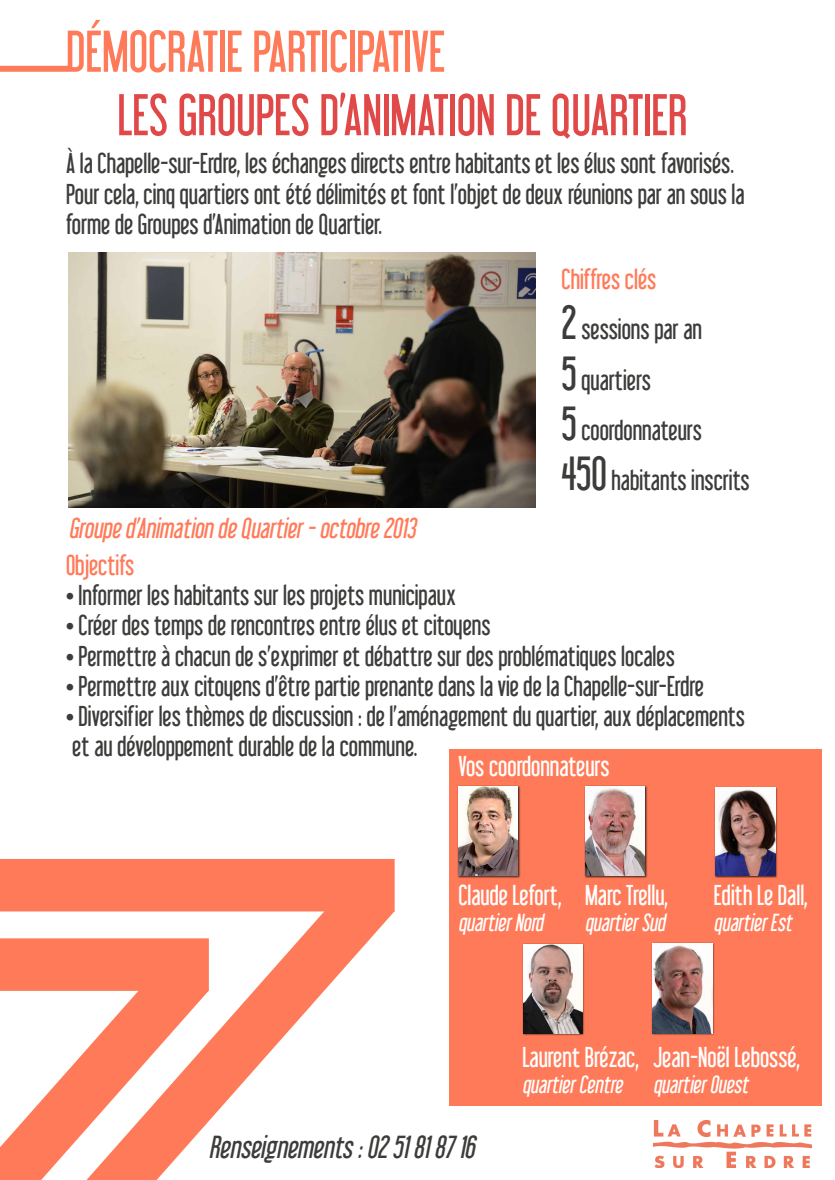
<style>
.page{position:relative;width:835px;height:1180px;background:#fff}
.page>*{position:absolute;margin:0;border:0;box-sizing:border-box;transform-origin:0 0}
.t1{font:52.5px "Libel Suit";color:#e14949}
.t2{font:52.5px "Libel Suit";color:#ff7a58}
.t3{font:italic 28px "Libel Suit";color:#3c3c3b}
.t4{font:25.2px/50.4px "Libel Suit";color:#3c3c3b}
.t5{font:25.2px "Libel Suit";color:#fff}
.t6{font:italic 25.2px "Libel Suit";color:#ff7a58}
.t7{font:25.2px "Libel Suit";color:#ff7a58}
.t8{font:italic 21.7px "Libel Suit";color:#fff}
.s1{color:#ff7a58}
.s2{font-size:42px}
</style>
<div class="page">
<div style="left:449px;top:749px;width:372px;height:356px;background:#ff7a58"></div>
<div style="left:0;top:66px;width:68px;height:6px;background:#ff7a58"></div>
<img style="left:653px;top:1120px;width:158px;height:47px">
<div style="left:457px;top:785px;width:63px;height:93px;background:#000;opacity:.75"></div>
<img style="left:458px;top:786px;width:60px;height:89px">
<div style="left:714px;top:786px;width:63px;height:92px;background:#000;opacity:.75"></div>
<img style="left:715px;top:787px;width:59px;height:88px">
<div style="left:651px;top:942px;width:63px;height:93px;background:#000;opacity:.75"></div>
<img style="left:652px;top:944px;width:60px;height:89px">
<div style="left:522px;top:943px;width:62px;height:92px;background:#000;opacity:.75"></div>
<img style="left:523px;top:944px;width:59px;height:89px">
<div style="left:583px;top:785px;width:64px;height:93px;background:#000;opacity:.75"></div>
<img style="left:585px;top:786px;width:59px;height:89px">
<svg style="left:263px;top:859px;width:132px;height:201px"></svg>
<svg style="left:0;top:911px;width:263px;height:269px"></svg>
<div style="left:0;top:859px;width:394px;height:52px;background:#ff7a58"></div>
<div style="left:0;top:938px;width:209px;height:53px;background:#ff7a58"></div>
<img style="left:69px;top:252px;width:466px;height:255px">
<h1 class="t2" style="left:66px;top:20px;width:380px">Démocratie Participative</h1>
<h1 class="t1" style="left:117px;top:83px;width:564px">les groupes d’animation de quartier</h1>
<p class="t4" style="left:66px;top:148px;width:680px;line-height:30.2px">à la Chapelle-sur-Erdre, les échanges directs entre habitants et les élus sont favorisés.<br>Pour cela, cinq quartiers ont été délimités et font l’objet de deux réunions par an sous la forme de Groupes d’Animation de Quartier.</p>
<p class="t6" style="left:69px;top:513px;width:353px">Grouped’AnimationdeQuartier-octobre2013</p>
<p class="t4" style="left:561px;top:254px;width:189px"><span class="s1">Chiffres clés<br></span><span class="s2">2</span> sessions par an<br><span class="s2">5</span> quartiers<br><span class="s2">5</span> coordonnateurs<br><span class="s2">450</span> habitants inscrits</p>
<p class="t7" style="left:66px;top:550px;width:70px">Objectifs</p>
<p class="t4" style="left:66px;top:570px;width:391px">• Informer les habitants sur les projets municipaux</p>
<p class="t4" style="left:66px;top:600px;width:426px">• Créer des temps de rencontres entre élus et citoyens</p>
<p class="t4" style="left:66px;top:631px;width:610px">• Permettre à chacun de s’exprimer et débattre sur des problématiques locales</p>
<p class="t4" style="left:66px;top:661px;width:639px">• Permettre aux citoyens d’être partie prenante dans la vie de la Chapelle-sur-Erdre</p>
<p class="t4" style="left:66px;top:701px;width:680px;line-height:30.2px">• Diversifier les thèmes de discussion : de l’aménagement du quartier, aux déplacements et au développement durable de la commune.</p>
<p class="t5" style="left:458px;top:751px;width:153px">Vos coordonnateurs</p>
<p class="t5" style="left:458px;top:880px;width:105px">Claude Lefort,</p>
<p class="t8" style="left:458px;top:909px;width:91px">quartierNord</p>
<p class="t5" style="left:585px;top:880px;width:85px">Marc Trellu,</p>
<p class="t8" style="left:585px;top:909px;width:86px">quartierSud</p>
<p class="t5" style="left:713px;top:880px;width:95px">Edith Le Dall,</p>
<p class="t8" style="left:713px;top:909px;width:84px">quartierEst</p>
<p class="t3" style="left:209px;top:1130px;width:273px">Renseignements:0251818716</p>
<p class="t5" style="left:522px;top:1041px;width:118px">Laurent Brézac,</p>
<p class="t8" style="left:522px;top:1071px;width:106px">quartierCentre</p>
<p class="t5" style="left:653px;top:1041px;width:148px">Jean-Noël Lebossé,</p>
<p class="t8" style="left:653px;top:1071px;width:101px">quartierOuest</p>
</div>
